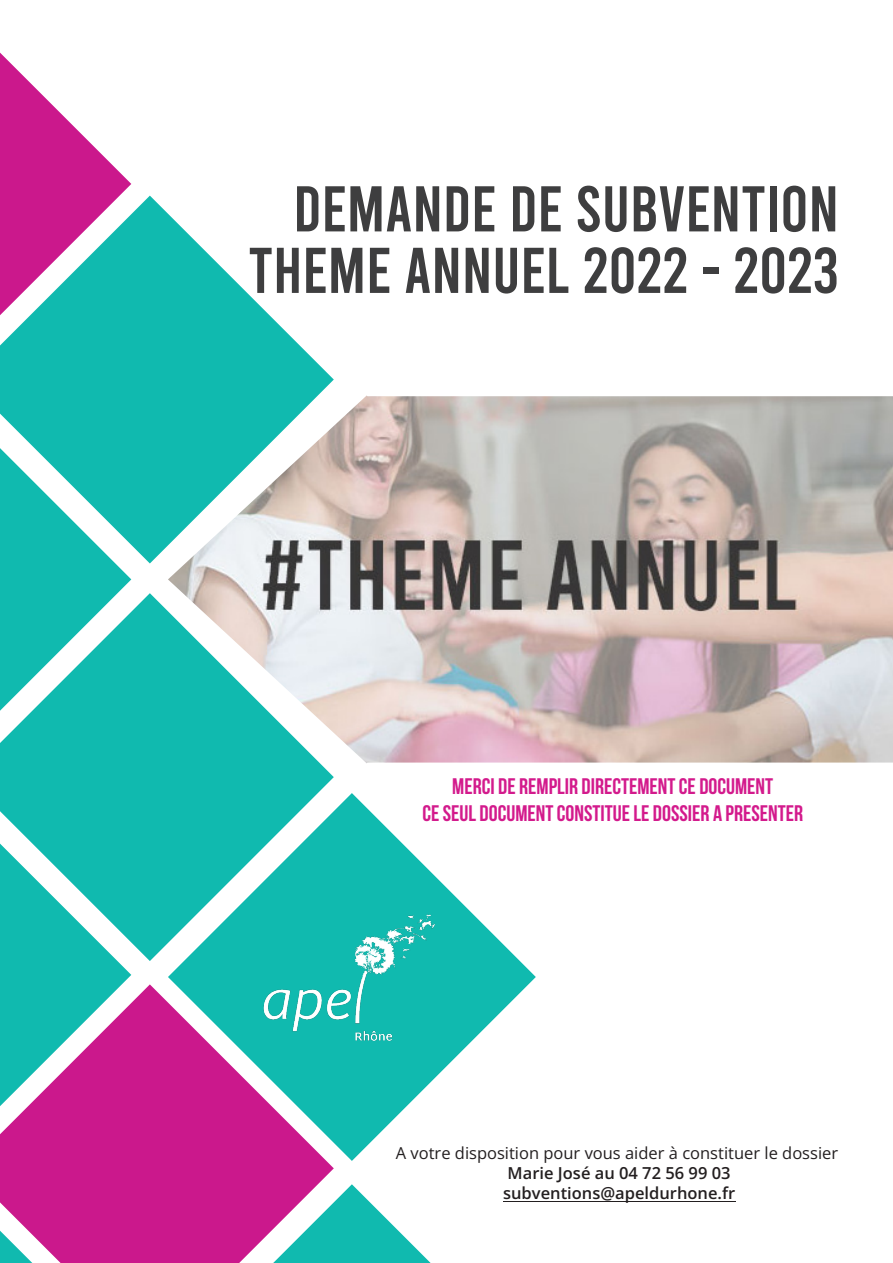
<style>
.page{position:relative;width:893px;height:1263px;background:#fff}
.page>*{position:absolute;margin:0;border:0;box-sizing:border-box;transform-origin:0 0}
.t1{font:64.5px "Bebas";color:#3e3e3f}
.t2{font:700 22.5px "Bebas Neue";color:#d31a8c}
.t3{font:16.5px/19.8px "Open Sans";color:#231f20;text-align:center}
.s1{font-weight:600}
</style>
<div class="page">
<svg style="left:0;top:53px;width:131px;height:143px"></svg>
<div style="left:0;top:563px;width:131px;height:30px;background:#10baaf"></div>
<div style="left:0;top:961px;width:131px;height:23px;background:#10baaf"></div>
<svg style="left:0;top:196px;width:334px;height:367px;fill:#10baaf"></svg>
<svg style="left:0;top:593px;width:334px;height:368px;fill:#10baaf"></svg>
<svg style="left:0;top:984px;width:334px;height:279px;fill:#cb188c"></svg>
<svg style="left:168px;top:793px;width:368px;height:368px"></svg>
<svg style="left:273px;top:1184px;width:158px;height:79px"></svg>
<img style="left:168px;top:395px;width:725px;height:368px">
<img style="left:235px;top:907px;width:243px;height:153px">
<hr style="left:503px;top:1201px;width:232px;height:1px;background:#231f20">
<p class="t1" style="left:293px;top:177px;width:547px">DEMANDE DE SUBVENTION</p>
<p class="t1" style="left:248px;top:238px;width:592px">THEME ANNUEL 2022 - 2023</p>
<p class="t2" style="left:452px;top:774px;width:322px">MERCI DE REMPLIR DIRECTEMENT CE DOCUMENT</p>
<p class="t2" style="left:422px;top:801px;width:382px">CE SEUL DOCUMENT CONSTITUE LE DOSSIER A PRESENTER</p>
<p class="t3" style="left:396px;top:1143px;width:444px">A votre disposition pour vous aider à constituer le dossier<br><span class="s1">Marie José au 04 72 56 99 03 subventions@apeldurhone.fr</span></p>
</div>
